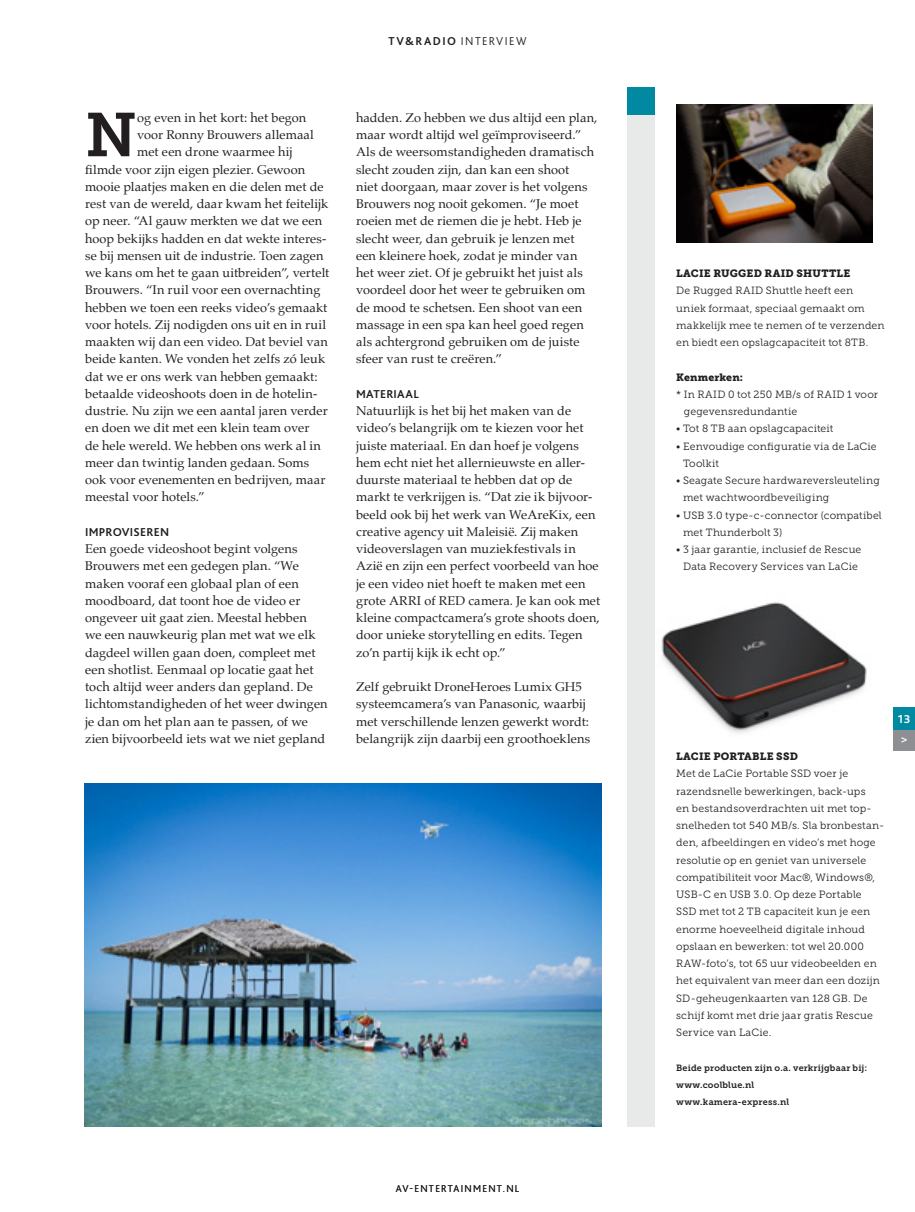
<style>
.page{position:relative;width:915px;height:1212px;background:#fff}
.page>*{position:absolute;margin:0;border:0;box-sizing:border-box;transform-origin:0 0}
.platte_tekst_ini{font:61.35px "Museo Slab 700";color:#231f20}
.platte_tekst{font:12.75px/17.2px "Palatino";letter-spacing:.005em;color:#231f20}
.platte_tekst_ini-2{font:12.75px "Palatino";letter-spacing:.005em;color:#231f20}
.kop_alinea{font:700 12px "Bliss 2";letter-spacing:.02em;color:#231f20}
.kop_alinea-2{font:300 12px "Bliss 2";letter-spacing:.12em;color:#231f20}
.kop_alinea-3{font:700 12px "Bliss 2";color:#fff}
.platte_tekst_kader{font:10.5px/17.2px "Museo Slab 300";letter-spacing:.015em;color:#231f20}
.platte_tekst_kader-2{font:10.5px "Museo Slab 900";letter-spacing:.02em;color:#231f20}
.kop_alinea-4{font:300 10.5px "Bliss 2";letter-spacing:.125em;color:#231f20}
.extra_info{font:9px "Museo Slab 700";letter-spacing:.02em;color:#231f20}
.s1{font-weight:700}
</style>
<div class="page">
<div style="left:893px;top:728px;width:21px;height:22px;background:#8d8f92"></div>
<div style="left:893px;top:707px;width:21px;height:22px;background:#0189a1"></div>
<div style="left:626px;top:87px;width:27px;height:1040px;background:#e8e9e9"></div>
<img style="left:676px;top:104px;width:196px;height:138px">
<img style="left:661px;top:602px;width:206px;height:131px">
<div style="left:626px;top:87px;width:27px;height:27px;background:#0189a1"></div>
<img style="left:85px;top:783px;width:516px;height:344px">
<p class="kop_alinea-2" style="left:388px;top:33px;width:139px"><span class="s1">TV&amp;RADIO</span> INTERVIEW</p>
<p class="platte_tekst_ini" style="left:85px;top:100px;width:53px">N</p>
<p class="platte_tekst_ini-2" style="left:137px;top:107px;width:171px">og even in het kort: het begon</p>
<p class="platte_tekst_ini-2" style="left:137px;top:124px;width:178px">voor Ronny Brouwers allemaal</p>
<p class="platte_tekst_ini-2" style="left:137px;top:141px;width:157px">met een drone waarmee hij</p>
<p class="platte_tekst_ini-2" style="left:85px;top:159px;width:221px">filmde voor zijn eigen plezier. Gewoon</p>
<p class="platte_tekst_ini-2" style="left:85px;top:176px;width:240px">mooie plaatjes maken en die delen met de</p>
<p class="platte_tekst_ini-2" style="left:85px;top:193px;width:245px">rest van de wereld, daar kwam het feitelijk</p>
<p class="platte_tekst_ini-2" style="left:85px;top:210px;width:238px">op neer. “Al gauw merkten we dat we een</p>
<p class="platte_tekst_ini-2" style="left:85px;top:228px;width:243px">hoop bekijks hadden en dat wekte interes-</p>
<p class="platte_tekst_ini-2" style="left:85px;top:245px;width:240px">se bij mensen uit de industrie. Toen zagen</p>
<p class="platte_tekst_ini-2" style="left:85px;top:262px;width:246px">we kans om het te gaan uitbreiden”, vertelt</p>
<p class="platte_tekst_ini-2" style="left:85px;top:279px;width:237px">Brouwers. “In ruil voor een overnachting</p>
<p class="platte_tekst_ini-2" style="left:85px;top:297px;width:244px">hebben we toen een reeks video’s gemaakt</p>
<p class="platte_tekst_ini-2" style="left:85px;top:314px;width:242px">voor hotels. Zij nodigden ons uit en in ruil</p>
<p class="platte_tekst_ini-2" style="left:85px;top:331px;width:244px">maakten wij dan een video. Dat beviel van</p>
<p class="platte_tekst_ini-2" style="left:85px;top:348px;width:241px">beide kanten. We vonden het zelfs zó leuk</p>
<p class="platte_tekst_ini-2" style="left:85px;top:366px;width:234px">dat we er ons werk van hebben gemaakt:</p>
<p class="platte_tekst_ini-2" style="left:85px;top:383px;width:233px">betaalde videoshoots doen in de hotelin-</p>
<p class="platte_tekst_ini-2" style="left:85px;top:400px;width:244px">dustrie. Nu zijn we een aantal jaren verder</p>
<p class="platte_tekst_ini-2" style="left:85px;top:417px;width:226px">en doen we dit met een klein team over</p>
<p class="platte_tekst_ini-2" style="left:85px;top:435px;width:237px">de hele wereld. We hebben ons werk al in</p>
<p class="platte_tekst_ini-2" style="left:85px;top:452px;width:226px">meer dan twintig landen gedaan. Soms</p>
<p class="platte_tekst_ini-2" style="left:85px;top:469px;width:242px">ook voor evenementen en bedrijven, maar</p>
<p class="platte_tekst_ini-2" style="left:85px;top:486px;width:121px">meestal voor hotels.”</p>
<p class="kop_alinea" style="left:85px;top:524px;width:85px">IMPROVISEREN</p>
<p class="platte_tekst" style="left:85px;top:540px;width:244px">Een goede videoshoot begint volgens Brouwers met een gedegen plan. “We maken vooraf een globaal plan of een moodboard, dat toont hoe de video er ongeveer uit gaat zien. Meestal hebben<br>we een nauwkeurig plan met wat we elk dagdeel willen gaan doen, compleet met een shotlist. Eenmaal op locatie gaat het toch altijd weer anders dan gepland. De lichtomstandigheden of het weer dwingen je dan om het plan aan te passen, of we zien bijvoorbeeld iets wat we niet gepland</p>
<p class="platte_tekst" style="left:356px;top:109px;width:243px">hadden. Zo hebben we dus altijd een plan, maar wordt altijd wel geïmproviseerd.” Als de weersomstandigheden dramatisch slecht zouden zijn, dan kan een shoot<br>niet doorgaan, maar zover is het volgens Brouwers nog nooit gekomen. “Je moet roeien met de riemen die je hebt. Heb je slecht weer, dan gebruik je lenzen met een kleinere hoek, zodat je minder van het weer ziet. Of je gebruikt het juist als voordeel door het weer te gebruiken om de mood te schetsen. Een shoot van een massage in een spa kan heel goed regen als achtergrond gebruiken om de juiste sfeer van rust te creëren.”</p>
<p class="kop_alinea" style="left:356px;top:386px;width:64px">MATERIAAL</p>
<p class="platte_tekst" style="left:356px;top:402px;width:246px">Natuurlijk is het bij het maken van de video’s belangrijk om te kiezen voor het juiste materiaal. En dan hoef je volgens hem echt niet het allernieuwste en aller&shy;duurste materiaal te hebben dat op de markt te verkrijgen is. “Dat zie ik bijvoor&shy;beeld ook bij het werk van WeAreKix, een creative agency uit Maleisië. Zij maken videoverslagen van muziekfestivals in Azië en zijn een perfect voorbeeld van hoe je een video niet hoeft te maken met een grote ARRI of RED camera. Je kan ook met kleine compactcamera’s grote shoots doen, door unieke storytelling en edits. Tegen zo’n partij kijk ik echt op.”</p>
<p class="platte_tekst" style="left:356px;top:678px;width:236px">Zelf gebruikt DroneHeroes Lumix GH5 systeemcamera’s van Panasonic, waarbij met verschillende lenzen gewerkt wordt: belangrijk zijn daarbij een groothoeklens</p>
<p class="kop_alinea-4" style="left:395px;top:1182px;width:125px">AV-ENTERTAINMENT.NL</p>
<p class="platte_tekst_kader-2" style="left:676px;top:267px;width:176px">LACIE RUGGED RAID SHUTTLE</p>
<p class="platte_tekst_kader" style="left:676px;top:282px;width:210px">De Rugged RAID Shuttle heeft een uniek formaat, speciaal gemaakt om makkelijk mee te nemen of te verzenden en biedt een opslagcapaciteit tot 8TB.</p>
<p class="platte_tekst_kader-2" style="left:676px;top:371px;width:68px">Kenmerken:</p>
<p class="platte_tekst_kader" style="left:683px;top:386px;width:196px;text-indent:-8px">* In RAID 0 tot 250 MB/s of RAID 1 voor gegevensredundantie</p>
<p class="platte_tekst_kader" style="left:676px;top:420px;width:159px">• Tot 8 TB aan opslagcapaciteit</p>
<p class="platte_tekst_kader" style="left:682px;top:437px;width:195px;text-indent:-7px">• Eenvoudige configuratie via de LaCie<br>Toolkit</p>
<p class="platte_tekst_kader" style="left:682px;top:472px;width:198px;text-indent:-7px">• Seagate Secure hardwareversleuteling met wachtwoordbeveiliging</p>
<p class="platte_tekst_kader" style="left:682px;top:506px;width:200px;text-indent:-7px">• USB 3.0 type-c-connector (compatibel met Thunderbolt 3)</p>
<p class="platte_tekst_kader" style="left:676px;top:541px;width:187px;text-align:center">• 3 jaar garantie, inclusief de Rescue<br>Data Recovery Services van LaCie</p>
<p class="platte_tekst_kader-2" style="left:676px;top:750px;width:123px">LACIE PORTABLE SSD</p>
<p class="platte_tekst_kader" style="left:676px;top:765px;width:209px">Met de LaCie Portable SSD voer je razendsnelle bewerkingen, back-ups<br>en bestandsoverdrachten uit met top&shy;snelheden tot 540 MB/s. Sla bronbestan&shy;den, afbeeldingen en video’s met hoge resolutie op en geniet van universele compatibiliteit voor Mac®, Windows®, USB-C en USB 3.0. Op deze Portable SSD met tot 2 TB capaciteit kun je een enorme hoeveelheid digitale inhoud opslaan en bewerken: tot wel 20.000<br>RAW-foto’s, tot 65 uur videobeelden en het equivalent van meer dan een dozijn SD-geheugenkaarten van 128 GB. De schijf komt met drie jaar gratis Rescue Service van LaCie.</p>
<p class="extra_info" style="left:676px;top:1062px;width:192px">Beide producten zijn o.a. verkrijgbaar bij:</p>
<p class="extra_info" style="left:676px;top:1080px;width:80px">www.coolblue.nl</p>
<p class="extra_info" style="left:676px;top:1097px;width:114px">www.kamera-express.nl</p>
<p class="kop_alinea-3" style="left:897px;top:711px;width:14px">13</p>
<p class="kop_alinea-3" style="left:900px;top:732px;width:8px">&gt;</p>
</div>
